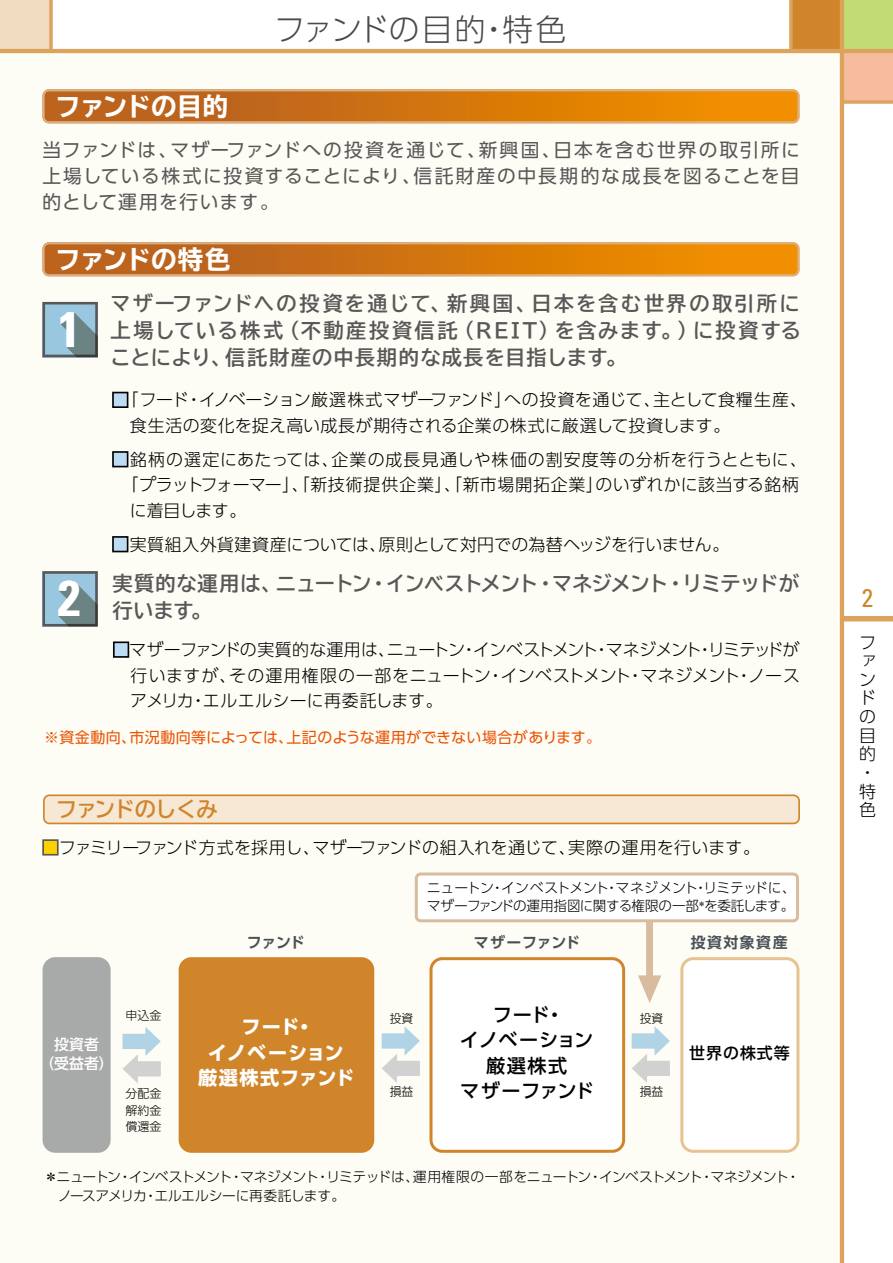
<style>
.page{position:relative;width:893px;height:1263px;background:#fff}
.page>*{position:absolute;margin:0;border:0;box-sizing:border-box;transform-origin:0 0}
.t1{font:700 condensed 49.95px "Univers";color:#fff}
.t2{font:300 30.75px "UD Shin Go Pro";letter-spacing:.005em;color:#4c4948}
.t3{font:700 expanded 25.5px "TBUD Go Std";letter-spacing:-.025em;color:#fff}
.t4{font:condensed 25.5px "Univers";color:#d0852a}
.t5{font:700 21.3px "TBUD Go Std";letter-spacing:-.04em;color:#d0852a}
.t6{font:700 20.25px/26.7px "TBUD Go Std";letter-spacing:.04em;color:#595757;text-align:justify}
.t7{font:700 20.25px "TBUD Go Std";letter-spacing:-.045em;color:#595757}
.t8{font:500 19.2px/25.5px "UD Shin Go Pro";letter-spacing:.04em;color:#000;text-align:center}
.t9{font:700 19.2px/25.5px "UD Shin Go Pro";letter-spacing:.055em;color:#fff;text-align:center}
.t10{font:18.75px/26.2px "UD Shin Go Pro";letter-spacing:.085em;color:#595757;text-align:justify}
.t11{font:300 16.95px/18.6px "UD Shin Go Pro";letter-spacing:.01em;color:#000}
.t12{font:300 16.95px "UD Shin Go Pro";letter-spacing:.045em;color:#000}
.t13{font:500 15.9px "UD Shin Go Pro";letter-spacing:.06em;color:#000}
.t14{font:15px "UD Shin Go Pro";letter-spacing:.025em;color:#ea5504}
.t15{font:700 14.85px "UD Shin Go Pro De";letter-spacing:.08em;color:#485157}
.t16{font:500 14.85px/19.2px "UD Shin Go Pro";color:#fff;text-align:center}
.t17{font:700 14.85px "UD Shin Go Pro De";letter-spacing:.025em;color:#485157}
.t18{font:300 13.8px/19.2px "UD Shin Go Pro";letter-spacing:-.045em;color:#000}
.t19{font:300 13.8px/18.6px "UD Shin Go Pro";letter-spacing:-.025em;color:#000}
.t20{font:300 12px/16.5px "UD Shin Go Pro";color:#000;text-align:justify}
.s1{color:#bbdcf4}
.s2{color:#fdd000}
</style>
<div class="page">
<div style="left:0;top:0;width:51px;height:51px;background:#f1dbbe"></div>
<svg style="left:49px;top:0;width:4px;height:49px"></svg>
<div style="left:842px;top:0;width:51px;height:51px;background:#c2db75"></div>
<div style="left:842px;top:51px;width:51px;height:51px;background:#f7bb9e"></div>
<div style="left:791px;top:0;width:51px;height:51px;background:#d0852a"></div>
<div style="left:0;top:51px;width:842px;height:1212px;background:#fdfcf5"></div>
<div style="left:842px;top:616px;width:51px;height:5px;background:#dca35c"></div>
<hr style="left:840px;top:0;width:4px;height:1263px;background:#dca35c">
<hr style="left:0;top:49px;width:893px;height:4px;background:#dca35c">
<svg style="left:844px;top:100px;width:49px;height:4px"></svg>
<svg style="left:789px;top:0;width:4px;height:49px"></svg>
<svg style="left:43px;top:89px;width:756px;height:34px;background:#d47d1c"></svg>
<svg style="left:43px;top:242px;width:756px;height:34px;background:#d47d1c"></svg>
<div style="left:112px;top:392px;width:16px;height:16px;border:2px solid #000"></div>
<div style="left:112px;top:451px;width:16px;height:16px;border:2px solid #000"></div>
<div style="left:112px;top:536px;width:16px;height:16px;border:2px solid #000"></div>
<svg style="left:43px;top:302px;width:55px;height:55px;background:#82a2b0"></svg>
<svg style="left:42px;top:571px;width:56px;height:55px;background:#7c99a5"></svg>
<div style="left:113px;top:641px;width:16px;height:17px;border:2px solid #000"></div>
<svg style="left:43px;top:794px;width:757px;height:30px;background:#f2ddc2"></svg>
<div style="left:646px;top:902px;width:7px;height:88px;background:#d9bb9e"></div>
<svg style="left:638px;top:975px;width:23px;height:28px"></svg>
<div style="left:416px;top:874px;width:381px;height:47px;background:#fff;border-radius:4px"></div>
<div style="left:415px;top:872px;width:384px;height:50px;border:3px solid #d9bb9e;border-radius:4px"></div>
<div style="left:42px;top:839px;width:17px;height:16px;border:2px solid #595757"></div>
<div style="left:43px;top:957px;width:68px;height:196px;background:#a8a9a9;border-radius:13px"></div>
<div style="left:179px;top:957px;width:195px;height:196px;background:#d0852a"></div>
<svg style="left:429px;top:957px;width:196px;height:196px"></svg>
<svg style="left:680px;top:957px;width:119px;height:196px"></svg>
<svg style="left:123px;top:1027px;width:38px;height:56px"></svg>
<svg style="left:382px;top:1026px;width:38px;height:57px"></svg>
<svg style="left:632px;top:1026px;width:38px;height:57px"></svg>
<h3 class="t3" style="left:55px;top:92px;width:175px">ファンドの目的</h3>
<h2 class="t2" style="left:274px;top:4px;width:294px">ファンドの目的・特色</h2>
<p class="t10" style="left:43px;top:136px;width:759px">当ファンドは、マザーファンドへの投資を通じて、新興国、日本を含む世界の取引所に上場している株式に投資することにより、信託財産の中長期的な成長を図ることを目的として運用を行います。</p>
<h3 class="t3" style="left:55px;top:245px;width:177px">ファンドの特色</h3>
<h1 class="t1" style="left:58px;top:299px;width:24px">1</h1>
<p class="t6" style="left:111px;top:291px;width:691px">マザーファンドへの投資を通じて、新興国、日本を含む世界の取引所に上場している株式（不動産投資信託（REIT）を含みます。）に投資することにより、信託財産の中長期的な成長を目指します。</p>
<p class="t11" style="left:130px;top:386px;width:679px;line-height:25.5px;text-indent:-18px"><span class="s1">■</span>「フード・イノベーション厳選株式マザーファンド」への投資を通じて、主として食糧生産、食生活の変化を捉え高い成長が期待される企業の株式に厳選して投資します。</p>
<p class="t12" style="left:112px;top:446px;width:697px"><span class="s1">■</span>銘柄の選定にあたっては、企業の成長見通しや株価の割安度等の分析を行うとともに、</p>
<p class="t11" style="left:121px;top:475px;width:679px">「プラットフォーマー」、「新技術提供企業」、「新市場開拓企業」のいずれかに該当する銘柄</p>
<p class="t11" style="left:130px;top:500px;width:118px">に着目します。</p>
<p class="t11" style="left:112px;top:534px;width:619px"><span class="s1">■</span>実質組入外貨建資産については、原則として対円での為替ヘッジを行いません。</p>
<p class="t7" style="left:113px;top:567px;width:688px">実質的な運用は、ニュートン・インベストメント・マネジメント・リミテッドが</p>
<h1 class="t1" style="left:58px;top:568px;width:24px">2</h1>
<p class="t6" style="left:113px;top:597px;width:100px">行います。</p>
<p class="t11" style="left:130px;top:636px;width:671px;line-height:25.5px;text-align:justify;text-indent:-18px"><span class="s1">■</span>マザーファンドの実質的な運用は、ニュートン・インベストメント・マネジメント・リミテッドが行いますが、その運用権限の一部をニュートン・インベストメント・マネジメント・ノースアメリカ・エルエルシーに再委託します。</p>
<p class="t14" style="left:44px;top:725px;width:558px">※資金動向、市況動向等によっては、上記のような運用ができない場合があります。</p>
<p class="t5" style="left:56px;top:792px;width:163px">ファンドのしくみ</p>
<p class="t11" style="left:42px;top:837px;width:720px"><span class="s2">■</span>ファミリーファンド方式を採用し、マザーファンドの組入れを通じて、実際の運用を行います。</p>
<p class="t19" style="left:427px;top:878px;width:371px">ニュートン・インベストメント・マネジメント・リミテッドに、マザーファンドの運用指図に関する権限の一部<sup>＊</sup>を委託します。</p>
<p class="t16" style="left:39px;top:1034px;width:76px">投資者<br>（受益者）</p>
<p class="t20" style="left:125px;top:1006px;width:37px">申込金</p>
<p class="t20" style="left:125px;top:1085px;width:37px">分配金解約金償還金</p>
<p class="t15" style="left:247px;top:931px;width:59px">ファンド</p>
<p class="t17" style="left:474px;top:931px;width:108px">マザーファンド</p>
<p class="t15" style="left:691px;top:931px;width:98px">投資対象資産</p>
<p class="t9" style="left:198px;top:1014px;width:158px">フード・<br>イノベーション厳選株式ファンド</p>
<p class="t20" style="left:390px;top:1010px;width:25px">投資</p>
<p class="t20" style="left:390px;top:1083px;width:25px">損益</p>
<p class="t8" style="left:460px;top:1001px;width:136px">フード・<br>イノベーション厳選株式<br>マザーファンド</p>
<p class="t20" style="left:640px;top:1010px;width:25px">投資</p>
<p class="t20" style="left:640px;top:1083px;width:25px">損益</p>
<p class="t13" style="left:689px;top:1040px;width:102px">世界の株式等</p>
<p class="t18" style="left:58px;top:1167px;width:744px;text-indent:-14px">＊ニュートン・インベストメント・マネジメント・リミテッドは、運用権限の一部をニュートン・インベストメント・マネジメント・ノースアメリカ・エルエルシーに再委託します。</p>
<h3 class="t4" style="left:862px;top:582px;width:13px">2</h3>
<p class="t11" style="left:859px;top:632px;width:18px">ファンドの目的・特色</p>
</div>
